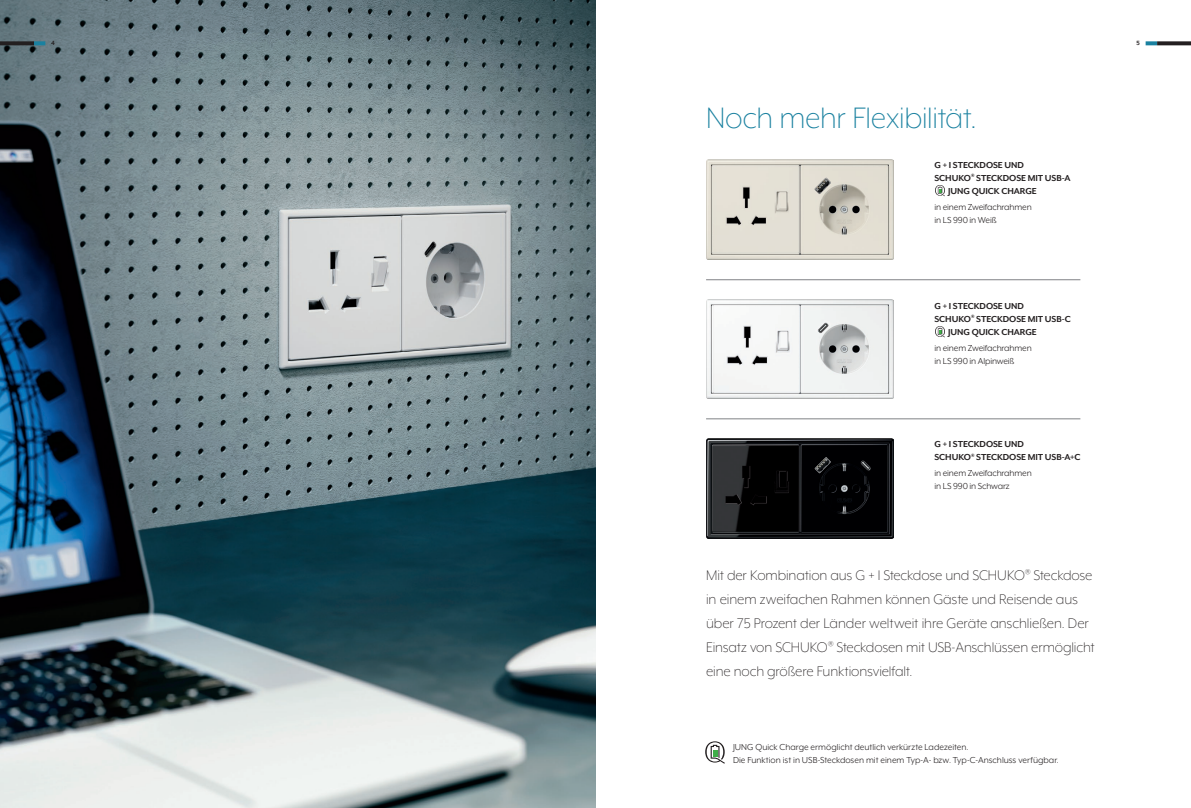
<style>
.page{position:relative;width:1191px;height:808px;background:#fff}
.page>*{position:absolute;margin:0;border:0;box-sizing:border-box;transform-origin:0 0}
.t1{font:300 34px "Mr Eaves XL Mod OT";letter-spacing:-.015em;color:#1a81a0}
.t2{font:300 16px/24px "Mr Eaves XL Mod OT";letter-spacing:-.005em;color:#231f20}
.t3{font:10px/13px "Mr Eaves XL Mod OT";letter-spacing:-.01em;color:#231f20}
.t4{font:700 10px/13px "Mr Eaves XL Mod OT";letter-spacing:-.005em;color:#231f20}
.t5{font:700 7px "Mr Eaves XL Mod OT";color:#231f20}
</style>
<div class="page">
<img style="left:0;top:0;width:595px;height:808px">
<img style="left:706px;top:159px;width:188px;height:100px">
<svg style="left:814px;top:177px;width:17px;height:1px"></svg>
<img style="left:814px;top:178px;width:17px;height:16px">
<img style="left:712px;top:166px;width:88px;height:87px">
<hr style="left:706px;top:279px;width:374px;height:1px;background:#808285">
<img style="left:807px;top:299px;width:87px;height:100px">
<img style="left:706px;top:299px;width:101px;height:100px">
<img style="left:814px;top:320px;width:17px;height:16px">
<img style="left:706px;top:439px;width:188px;height:99px">
<img style="left:814px;top:457px;width:17px;height:16px">
<img style="left:712px;top:446px;width:87px;height:86px">
<svg style="left:859px;top:460px;width:13px;height:11px"></svg>
<hr style="left:706px;top:419px;width:374px;height:1px;background:#808285">
<svg style="left:705px;top:741px;width:20px;height:23px"></svg>
<svg style="left:935px;top:185px;width:10px;height:11px"></svg>
<svg style="left:935px;top:326px;width:10px;height:11px"></svg>
<svg style="left:1145px;top:41px;width:12px;height:4px"></svg>
<svg style="left:34px;top:41px;width:11px;height:4px"></svg>
<svg style="left:1157px;top:41px;width:34px;height:4px"></svg>
<svg style="left:0;top:41px;width:34px;height:4px"></svg>
<p class="t5" style="left:51px;top:40px;width:5px">4</p>
<p class="t5" style="left:1136px;top:40px;width:5px">5</p>
<h1 class="t1" style="left:706px;top:100px;width:272px">Noch mehr Flexibilität.</h1>
<p class="t4" style="left:934px;top:158px;width:91px">G + I STECKDOSE UND</p>
<p class="t4" style="left:934px;top:171px;width:138px">SCHUKO<sup>®</sup> STECKDOSE MIT USB-A</p>
<p class="t4" style="left:948px;top:184px;width:90px">JUNG QUICK CHARGE</p>
<p class="t3" style="left:934px;top:200px;width:99px">in einem Zweifachrahmen in LS 990 in Weiß</p>
<p class="t4" style="left:934px;top:299px;width:91px">G + I STECKDOSE UND</p>
<p class="t4" style="left:934px;top:312px;width:138px">SCHUKO<sup>®</sup> STECKDOSE MIT USB-C</p>
<p class="t4" style="left:948px;top:325px;width:90px">JUNG QUICK CHARGE</p>
<p class="t3" style="left:934px;top:341px;width:99px">in einem Zweifachrahmen in LS 990 in Alpinweiß</p>
<p class="t4" style="left:934px;top:438px;width:147px">G + I STECKDOSE UND<br>SCHUKO<sup>®</sup> STECKDOSE MIT USB-A+C</p>
<p class="t3" style="left:934px;top:467px;width:99px">in einem Zweifachrahmen in LS 990 in Schwarz</p>
<p class="t2" style="left:706px;top:563px;width:390px">Mit der Kombination aus G + I Steckdose und SCHUKO<sup>®</sup> Steckdose in einem zweifachen Rahmen können Gäste und Reisende aus über 75 Prozent der Länder weltweit ihre Geräte anschließen. Der Einsatz von SCHUKO<sup>®</sup> Steckdosen mit USB-Anschlüssen ermöglicht eine noch größere Funktionsvielfalt.</p>
<p class="t3" style="left:733px;top:740px;width:327px">JUNG Quick Charge ermöglicht deutlich verkürzte Ladezeiten.<br>Die Funktion ist in USB-Steckdosen mit einem Typ-A- bzw. Typ-C-Anschluss verfügbar.</p>
</div>
